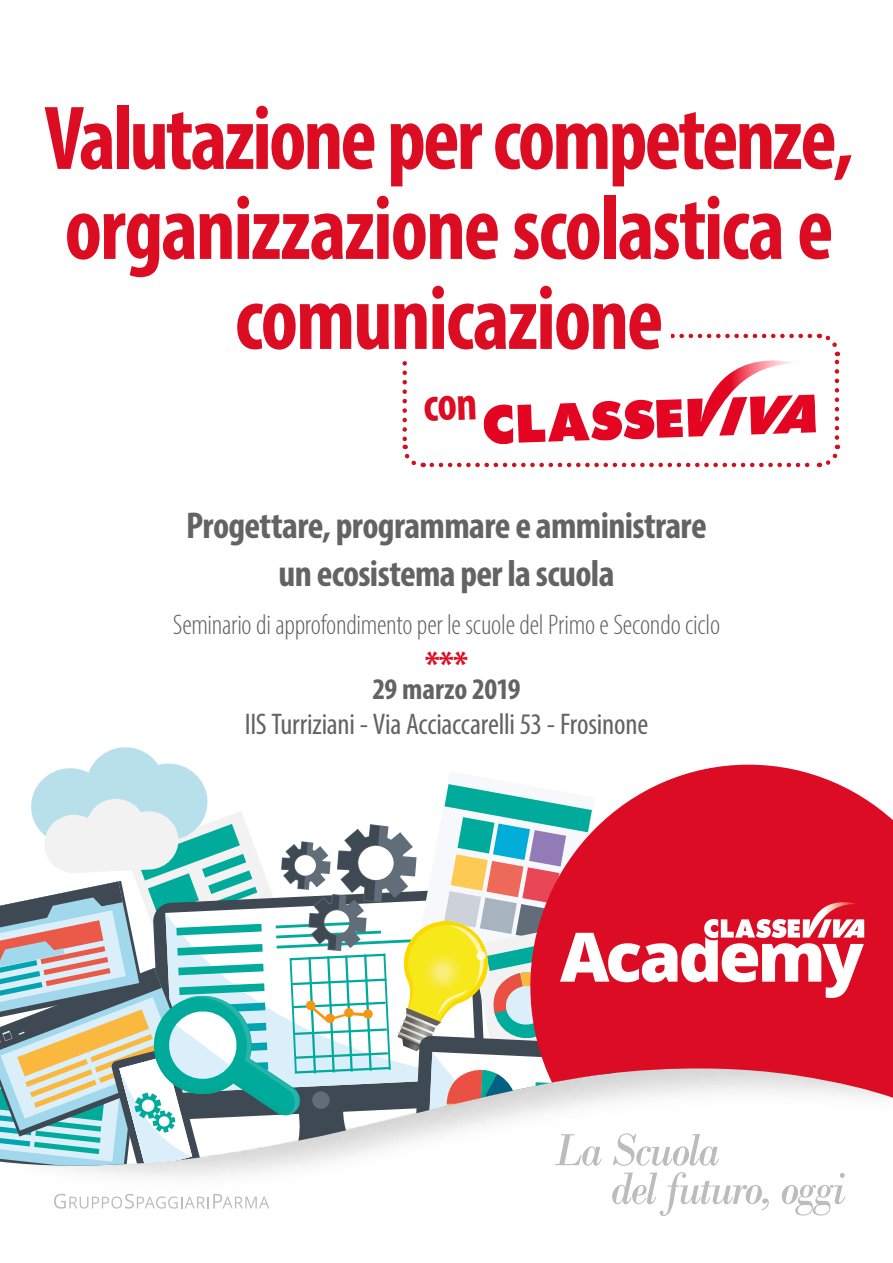
<style>
.page{position:relative;width:893px;height:1263px;background:#fff}
.page>*{position:absolute;margin:0;border:0;box-sizing:border-box;transform-origin:0 0}
.t1{font:700 condensed 91.5px/90px "Myriad Pro";letter-spacing:-.025em;color:#dc0c23;text-align:center;scale:.95 1}
.t2{font:700 condensed 37.5px/48px "Myriad Pro";letter-spacing:-.02em;color:#646363;text-align:center}
.t3{font:700 condensed 37.5px "Myriad Pro";color:#dc0c23}
.t4{font:condensed 30px "Myriad Pro";letter-spacing:-.01em;color:#646363}
.t5{font:700 condensed 30px "Myriad Pro";letter-spacing:-.01em;color:#646363}
.t6{font:300 condensed 28.5px "Myriad Pro";letter-spacing:-.01em;color:#646363}
</style>
<div class="page">
<div style="left:864px;top:798px;width:29px;height:300px;background:#dc0c24"></div>
<svg style="left:0;top:747px;width:864px;height:469px"></svg>
<svg style="left:402px;top:333px;width:439px;height:135px"></svg>
<p class="t1" style="left:45px;top:91px;width:853px">Valutazione per competenze, organizzazione scolastica e comunicazione</p>
<p class="t2" style="left:186px;top:501px;width:522px">Progettare, programmare e amministrare un ecosistema per la scuola</p>
<p class="t6" style="left:173px;top:608px;width:549px">Seminario di approfondimento per le scuole del Primo e Secondo ciclo</p>
<p class="t3" style="left:425px;top:641px;width:44px">***</p>
<p class="t5" style="left:372px;top:670px;width:150px">29 marzo 2019</p>
<p class="t4" style="left:245px;top:705px;width:405px">IIS Turriziani - Via Acciaccarelli 53 - Frosinone</p>
</div>
